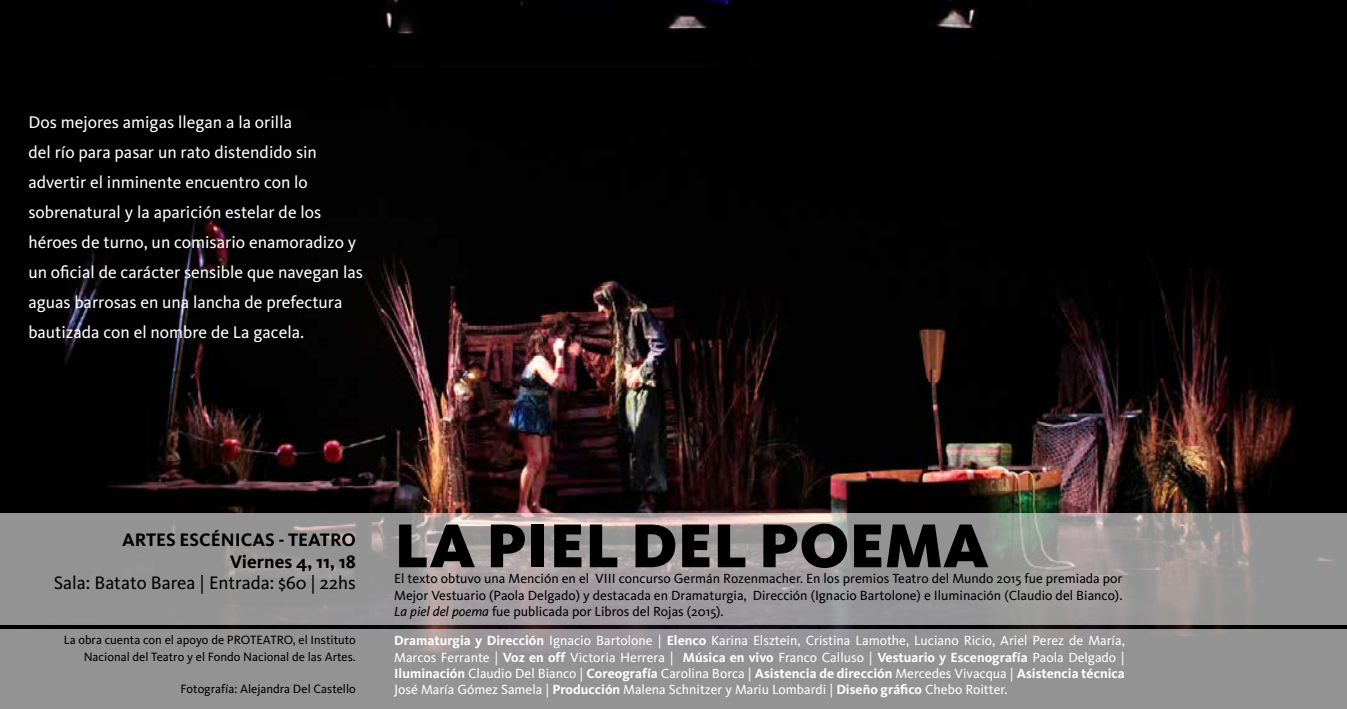
<style>
.page{position:relative;width:1347px;height:709px;background:#fff}
.page>*{position:absolute;margin:0;border:0;box-sizing:border-box;transform-origin:0 0}
.t1{font:900 64px "Kievit";color:#000}
.t2{font:700 18.75px/21.5px "Kievit";color:#000;text-align:right}
.t3{font:18.75px "Kievit";color:#000}
.t4{font:17.5px/30px "Kievit";color:#fff}
.t5{font:13.75px/16.2px "Kievit";color:#fff;text-align:justify}
.t6{font:13.75px/16.2px "Kievit";color:#000;text-align:justify}
.t7{font:12.5px/16.2px "Kievit";color:#000;text-align:right}
.s1{font-style:italic}
.s2{font-weight:700}
</style>
<div class="page">
<img style="left:0;top:0;width:1346px;height:629px">
<svg style="left:0;top:513px;width:1346px;height:111px;background:#9d9a9a"></svg>
<div style="left:0;top:629px;width:1346px;height:80px;background:#939393"></div>
<p class="t4" style="left:28px;top:108px;width:336px">Dos mejores amigas llegan a la orilla<br>del río para pasar un rato distendido sin advertir el inminente encuentro con lo sobrenatural y la aparición estelar de los héroes de turno, un comisario enamoradizo y un oficial de carácter sensible que navegan las aguas barrosas en una lancha de prefectura bautizada con el nombre de La gacela.</p>
<h2 class="t2" style="left:122px;top:529px;width:235px">ARTES ESCÉNICAS - TEATRO<br>Viernes 4, 11, 18</h2>
<h2 class="t3" style="left:54px;top:572px;width:303px">Sala: Batato Barea | Entrada: $60 | 22hs</h2>
<p class="t7" style="left:64px;top:632px;width:294px">La obra cuenta con el apoyo de PROTEATRO, el Instituto<br>Nacional del Teatro y el Fondo Nacional de las Artes.</p>
<p class="t7" style="left:181px;top:681px;width:177px">Fotografía: Alejandra Del Castello</p>
<h1 class="t1" style="left:394px;top:507px;width:596px">LA PIEL DEL POEMA</h1>
<p class="t6" style="left:394px;top:571px;width:730px">El texto obtuvo una Mención en el VIII concurso Germán Rozenmacher. En los premios Teatro del Mundo 2015 fue premiada por Mejor Vestuario (Paola Delgado) y destacada en Dramaturgia, Dirección (Ignacio Bartolone) e Iluminación (Claudio del Bianco).<br><span class="s1">La piel del poema</span> fue publicada por Libros del Rojas (2015).</p>
<p class="t5" style="left:394px;top:632px;width:732px"><span class="s2">Dramaturgia y Dirección</span> Ignacio Bartolone | <span class="s2">Elenco</span> Karina Elsztein, Cristina Lamothe, Luciano Ricio, Ariel Perez de María, Marcos Ferrante | <span class="s2">Voz en off</span> Victoria Herrera | <span class="s2">Música en vivo</span> Franco Calluso | <span class="s2">Vestuario y Escenografía</span> Paola Delgado | <span class="s2">Iluminación</span> Claudio Del Bianco | <span class="s2">Coreografía</span> Carolina Borca | <span class="s2">Asistencia de dirección</span> Mercedes Vivacqua | <span class="s2">Asistencia técnica </span>José María Gómez Samela | <span class="s2">Producción</span> Malena Schnitzer y Mariu Lombardi | <span class="s2">Diseño gráfico</span> Chebo Roitter.</p>
</div>
